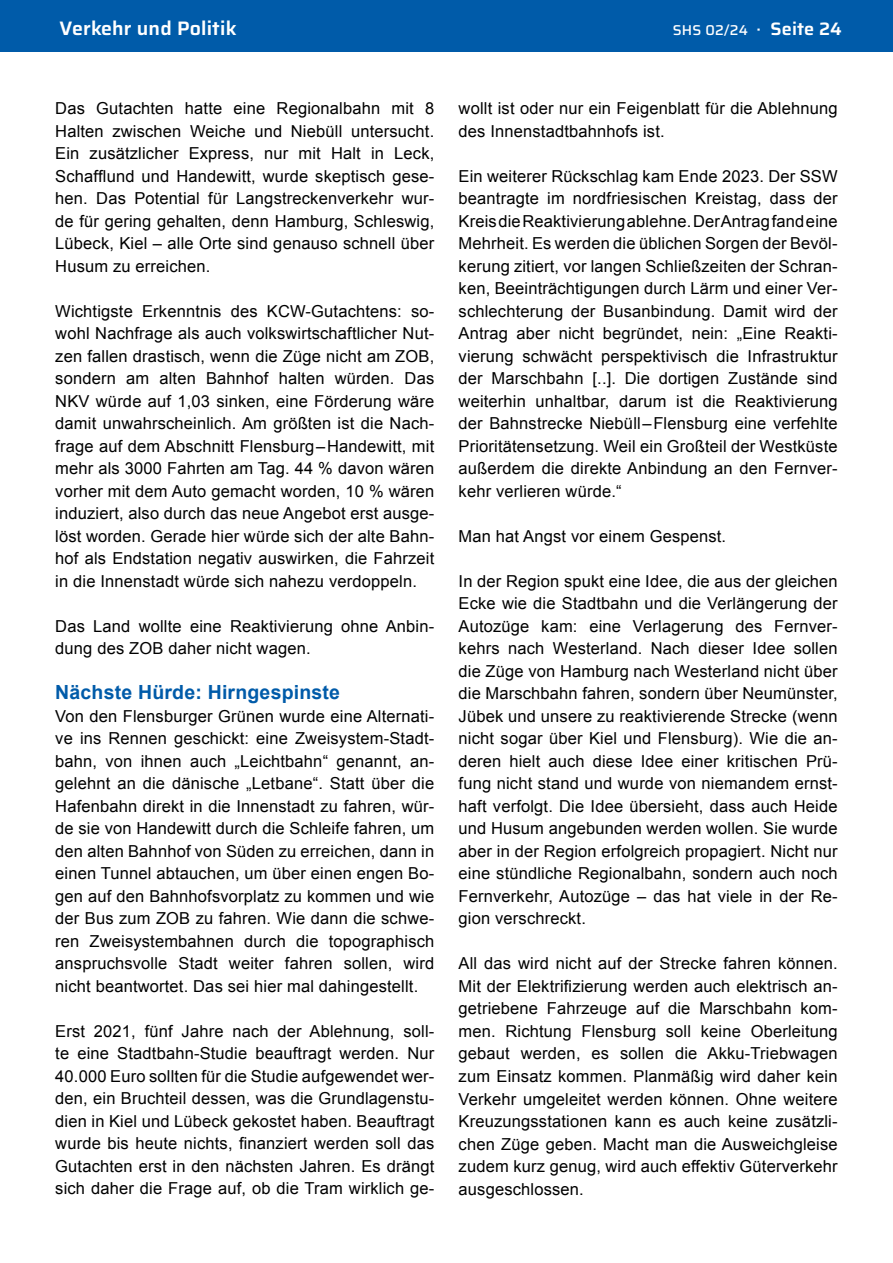
<style>
.page{position:relative;width:893px;height:1263px;background:#fff}
.page>*{position:absolute;margin:0;border:0;box-sizing:border-box;transform-origin:0 0}
.t1{font:700 19.5px "Arial";letter-spacing:.01em;color:#005ba9}
.t2{font:600 19.5px "Saira";letter-spacing:.01em;color:#fff}
.t3{font:16.5px/22.5px "Arial";letter-spacing:.01em;color:#000;text-align:justify}
.t4{font:500 14.25px "Saira";letter-spacing:.02em;color:#fff}
.s1{font-size:18px}
.s2{font-weight:600;font-size:18px}
</style>
<div class="page">
<div style="left:0;top:0;width:893px;height:51px;background:#005ba9"></div>
<p class="t2" style="left:60px;top:12px;width:179px">Verkehr und Politik</p>
<p class="t4" style="left:673px;top:18px;width:171px">SHS 02/24 <span class="s1">·</span> <span class="s2">Seite 24</span></p>
<p class="t3" style="left:55px;top:97px;width:381px">Das Gutachten hatte eine Regionalbahn mit 8<br>Halten zwischen Weiche und Niebüll untersucht.<br>Ein zusätzlicher Express, nur mit Halt in Leck, Schafflund und Handewitt, wurde skeptisch gese&shy;hen. Das Potential für Langstreckenverkehr wur&shy;de für gering gehalten, denn Hamburg, Schleswig, Lübeck, Kiel – alle Orte sind genauso schnell über Husum zu erreichen.</p>
<p class="t3" style="left:55px;top:300px;width:381px">Wichtigste Erkenntnis des KCW-Gutachtens: so&shy;wohl Nachfrage als auch volkswirtschaftlicher Nut&shy;zen fallen drastisch, wenn die Züge nicht am ZOB, sondern am alten Bahnhof halten würden. Das NKV würde auf 1,03 sinken, eine Förderung wäre damit unwahrscheinlich. Am größten ist die Nach&shy;frage auf dem Abschnitt Flensburg – Handewitt, mit mehr als 3000 Fahrten am Tag. 44 % davon wären vorher mit dem Auto gemacht worden, 10 % wären induziert, also durch das neue Angebot erst ausge&shy;löst worden. Gerade hier würde sich der alte Bahn&shy;hof als Endstation negativ auswirken, die Fahrzeit in die Innenstadt würde sich nahezu verdoppeln.</p>
<p class="t3" style="left:55px;top:615px;width:380px">Das Land wollte eine Reaktivierung ohne Anbin&shy;dung des ZOB daher nicht wagen.</p>
<p class="t1" style="left:55px;top:679px;width:286px">Nächste Hürde: Hirngespinste</p>
<p class="t3" style="left:55px;top:705px;width:381px">Von den Flensburger Grünen wurde eine Alternati&shy;ve ins Rennen geschickt: eine Zweisystem-Stadt&shy;bahn, von ihnen auch „Leichtbahn“ genannt, an&shy;gelehnt an die dänische „Letbane“. Statt über die Hafenbahn direkt in die Innenstadt zu fahren, wür&shy;de sie von Handewitt durch die Schleife fahren, um den alten Bahnhof von Süden zu erreichen, dann in einen Tunnel abtauchen, um über einen engen Bo&shy;gen auf den Bahnhofsvorplatz zu kommen und wie der Bus zum ZOB zu fahren. Wie dann die schwe&shy;ren Zweisystembahnen durch die topographisch anspruchsvolle Stadt weiter fahren sollen, wird nicht beantwortet. Das sei hier mal dahingestellt.</p>
<p class="t3" style="left:55px;top:1020px;width:381px">Erst 2021, fünf Jahre nach der Ablehnung, soll&shy;te eine Stadtbahn-Studie beauftragt werden. Nur 40.000 Euro sollten für die Studie aufgewendet wer&shy;den, ein Bruchteil dessen, was die Grundlagenstu&shy;dien in Kiel und Lübeck gekostet haben. Beauftragt wurde bis heute nichts, finanziert werden soll das Gutachten erst in den nächsten Jahren. Es drängt sich daher die Frage auf, ob die Tram wirklich ge-</p>
<p class="t3" style="left:459px;top:97px;width:380px">wollt ist oder nur ein Feigenblatt für die Ablehnung des Innenstadtbahnhofs ist.</p>
<p class="t3" style="left:459px;top:165px;width:381px">Ein weiterer Rückschlag kam Ende 2023. Der SSW beantragte im nordfriesischen Kreistag, dass der Kreis die Reaktivierung ablehne. Der Antrag fand eine Mehrheit. Es werden die üblichen Sorgen der Bevöl&shy;kerung zitiert, vor langen Schließzeiten der Schran&shy;ken, Beeinträchtigungen durch Lärm und einer Ver&shy;schlechterung der Busanbindung. Damit wird der Antrag aber nicht begründet, nein: „Eine Reakti&shy;vierung schwächt perspektivisch die Infrastruktur der Marschbahn [..]. Die dortigen Zustände sind weiterhin unhaltbar, darum ist die Reaktivierung der Bahnstrecke Niebüll – Flensburg eine verfehlte Prioritätensetzung. Weil ein Großteil der Westküste außerdem die direkte Anbindung an den Fernver&shy;kehr verlieren würde.“</p>
<p class="t3" style="left:459px;top:525px;width:269px">Man hat Angst vor einem Gespenst.</p>
<p class="t3" style="left:459px;top:570px;width:381px">In der Region spukt eine Idee, die aus der gleichen Ecke wie die Stadtbahn und die Verlängerung der Autozüge kam: eine Verlagerung des Fernver&shy;kehrs nach Westerland. Nach dieser Idee sollen die Züge von Hamburg nach Westerland nicht über die Marschbahn fahren, sondern über Neumünster, Jübek und unsere zu reaktivierende Strecke (wenn nicht sogar über Kiel und Flensburg). Wie die an&shy;deren hielt auch diese Idee einer kritischen Prü&shy;fung nicht stand und wurde von niemandem ernst&shy;haft verfolgt. Die Idee übersieht, dass auch Heide und Husum angebunden werden wollen. Sie wurde aber in der Region erfolgreich propagiert. Nicht nur eine stündliche Regionalbahn, sondern auch noch Fernverkehr, Autozüge – das hat viele in der Re&shy;gion verschreckt.</p>
<p class="t3" style="left:459px;top:952px;width:381px">All das wird nicht auf der Strecke fahren können.<br>Mit der Elektrifizierung werden auch elektrisch an&shy;getriebene Fahrzeuge auf die Marschbahn kom&shy;men. Richtung Flensburg soll keine Oberleitung gebaut werden, es sollen die Akku-Triebwagen zum Einsatz kommen. Planmäßig wird daher kein Verkehr umgeleitet werden können. Ohne weitere Kreuzungsstationen kann es auch keine zusätzli&shy;chen Züge geben. Macht man die Ausweichgleise zudem kurz genug, wird auch effektiv Güterverkehr ausgeschlossen.</p>
</div>
